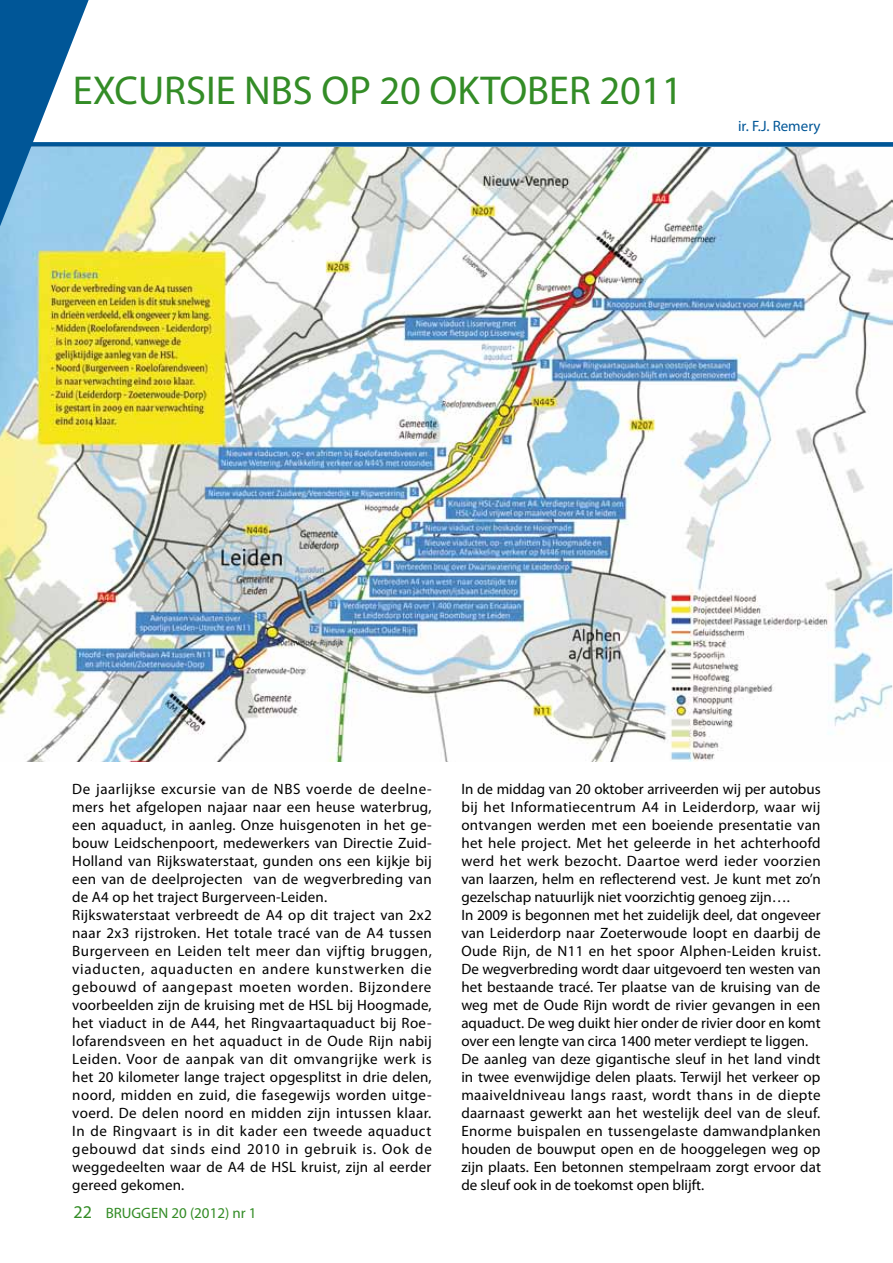
<style>
.page{position:relative;width:893px;height:1263px;background:#fff}
.page>*{position:absolute;margin:0;border:0;box-sizing:border-box;transform-origin:0 0}
.t1{font:40.5px "Myriad Pro";color:#338c26}
.t2{font:15px/18px "Myriad Pro";letter-spacing:.015em;color:#000}
.t3{font:15px "Myriad Pro";color:#338c26}
.t4{font:15px "Myriad Pro";color:#005697}
.s1{font-size:18px}
</style>
<div class="page">
<img style="left:0;top:147px;width:893px;height:614px">
<svg style="left:0;top:0;width:89px;height:226px"></svg>
<div style="left:0;top:142px;width:893px;height:5px;background:#005697"></div>
<svg style="left:892px;top:460px;width:1px;height:301px"></svg>
<h1 class="t1" style="left:73px;top:65px;width:611px">EXCURSIE NBS OP 20 OKTOBER 2011</h1>
<p class="t4" style="left:738px;top:116px;width:84px">ir. F.J. Remery</p>
<p class="t2" style="left:72px;top:780px;width:361px">De jaarlijkse excursie van de NBS voerde de deelne&shy;mers het afgelopen najaar naar een heuse waterbrug, een aquaduct, in aanleg. Onze huisgenoten in het ge&shy;bouw Leidschenpoort, medewerkers van Directie Zuid-Holland van Rijkswaterstaat, gunden ons een kijkje bij een van de deelprojecten van de wegverbreding van de A4 op het traject Burgerveen-Leiden.<br>Rijkswaterstaat verbreedt de A4 op dit traject van 2x2 naar 2x3 rijstroken. Het totale tracé van de A4 tussen Burgerveen en Leiden telt meer dan vijftig bruggen, viaducten, aquaducten en andere kunstwerken die gebouwd of aangepast moeten worden. Bijzondere voorbeelden zijn de kruising met de HSL bij Hoogmade, het viaduct in de A44, het Ringvaartaquaduct bij Roe&shy;lofarendsveen en het aquaduct in de Oude Rijn nabij Leiden. Voor de aanpak van dit omvangrijke werk is het 20 kilometer lange traject opgesplitst in drie delen, noord, midden en zuid, die fasegewijs worden uitge&shy;voerd. De delen noord en midden zijn intussen klaar.<br>In de Ringvaart is in dit kader een tweede aquaduct gebouwd dat sinds eind 2010 in gebruik is. Ook de weggedeelten waar de A4 de HSL kruist, zijn al eerder gereed gekomen.</p>
<p class="t2" style="left:461px;top:780px;width:361px">In de middag van 20 oktober arriveerden wij per autobus bij het Informatiecentrum A4 in Leiderdorp, waar wij ontvangen werden met een boeiende presentatie van het hele project. Met het geleerde in het achterhoofd werd het werk bezocht. Daartoe werd ieder voorzien van laarzen, helm en reflecterend vest. Je kunt met zo’n gezelschap natuurlijk niet voorzichtig genoeg zijn….<br>In 2009 is begonnen met het zuidelijk deel, dat ongeveer van Leiderdorp naar Zoeterwoude loopt en daarbij de Oude Rijn, de N11 en het spoor Alphen-Leiden kruist.<br>De wegverbreding wordt daar uitgevoerd ten westen van het bestaande tracé. Ter plaatse van de kruising van de weg met de Oude Rijn wordt de rivier gevangen in een aquaduct. De weg duikt hier onder de rivier door en komt over een lengte van circa 1400 meter verdiept te liggen.<br>De aanleg van deze gigantische sleuf in het land vindt in twee evenwijdige delen plaats. Terwijl het verkeer op maaiveldniveau langs raast, wordt thans in de diepte daarnaast gewerkt aan het westelijk deel van de sleuf.<br>Enorme buispalen en tussengelaste damwandplanken houden de bouwput open en de hooggelegen weg op zijn plaats. Een betonnen stempelraam zorgt ervoor dat de sleuf ook in de toekomst open blijft.</p>
<p class="t3" style="left:74px;top:1204px;width:185px"><span class="s1">22</span> BRUGGEN 20 (2012) nr 1</p>
</div>
